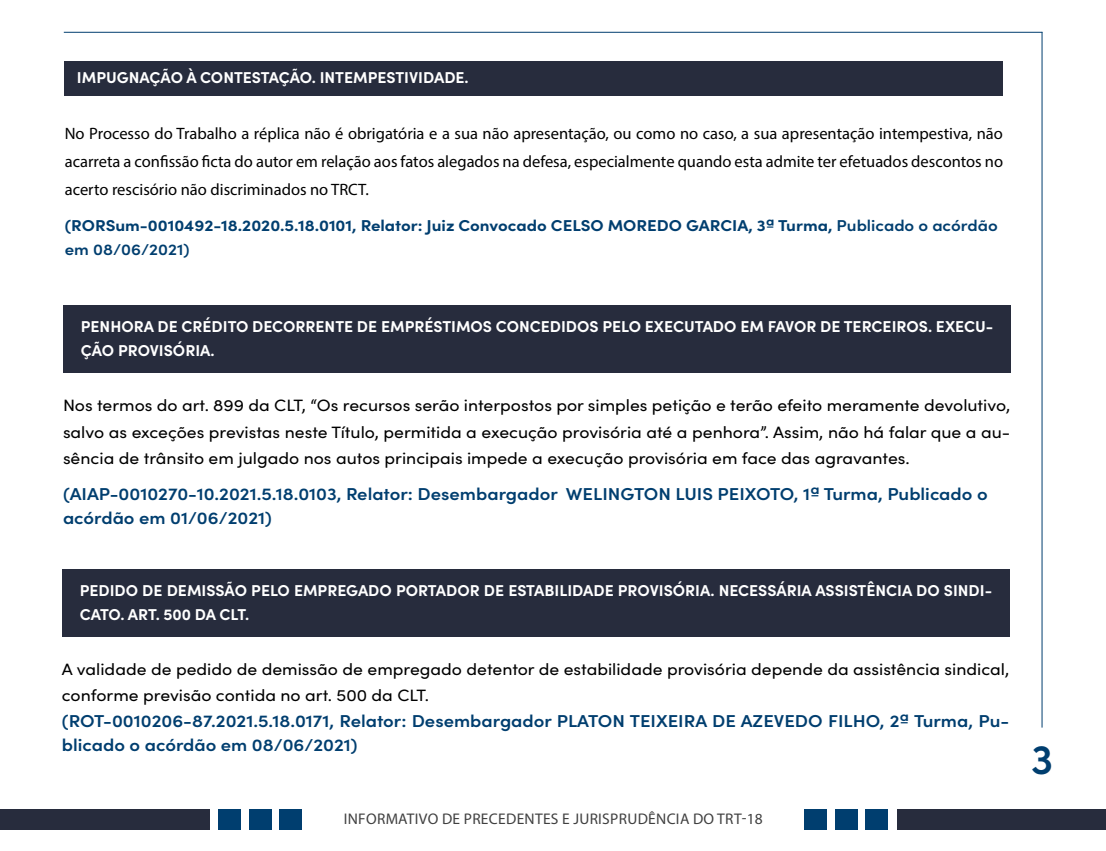
<style>
.page{position:relative;width:1106px;height:851px;background:#fff}
.page>*{position:absolute;margin:0;border:0;box-sizing:border-box;transform-origin:0 0}
.t1{font:600 42px "Sofia Pro";color:#003e6f}
.t2{font:600 17.25px/24px "Sofia Pro";color:#003e6f;scale:1.07 1}
.t3{font:16.5px/27.8px "Myriad Pro";color:#000;text-align:justify}
.t4{font:16.35px/26.2px "Sofia Pro";color:#000;text-align:justify;scale:1.07 1}
.t5{font:700 15.75px/24px "Sofia Pro";color:#fff}
.t6{font:700 15.75px/24px "Sofia Pro";color:#003e6f;scale:1.07 1}
.t7{font:15.45px "Myriad Pro";letter-spacing:.02em;color:#404040}
.s1{font-weight:600}
</style>
<div class="page">
<div style="left:219px;top:809px;width:22px;height:21px;background:#003e6f"></div>
<div style="left:249px;top:809px;width:22px;height:21px;background:#003e6f"></div>
<div style="left:280px;top:809px;width:22px;height:21px;background:#003e6f"></div>
<div style="left:896px;top:809px;width:210px;height:21px;background:#272c3d"></div>
<div style="left:865px;top:809px;width:22px;height:21px;background:#003e6f"></div>
<div style="left:835px;top:809px;width:22px;height:21px;background:#003e6f"></div>
<div style="left:804px;top:809px;width:22px;height:21px;background:#003e6f"></div>
<div style="left:0;top:809px;width:210px;height:21px;background:#272c3d"></div>
<hr style="left:64px;top:32px;width:978px;height:1px;background:#003e6f">
<hr style="left:1041px;top:32px;width:1px;height:695px;background:#003e6f">
<div style="left:63px;top:305px;width:947px;height:68px;background:#272c3d"></div>
<div style="left:62px;top:569px;width:947px;height:67px;background:#272c3d"></div>
<div style="left:65px;top:62px;width:938px;height:34px;background:#272c3d"></div>
<p class="t5" style="left:77px;top:64px;width:393px">IMPUGNAÇÃO À CONTESTAÇÃO. INTEMPESTIVIDADE.</p>
<p class="t5" style="left:65px;top:71px;width:393px">IMPUGNAÇÃO À CONTESTAÇÃO. INTEMPESTIVIDADE.</p>
<p class="t3" style="left:65px;top:119px;width:939px">No Processo do Trabalho a réplica não é obrigatória e a sua não apresentação, ou como no caso, a sua apresentação intempestiva, não acarreta a confissão ficta do autor em relação aos fatos alegados na defesa, especialmente quando esta admite ter efetuados descontos no acerto rescisório não discriminados no TRCT.</p>
<p class="t6" style="left:65px;top:212px;width:873px">(RORSum-0010492-18.2020.5.18.0101, Relator: Juiz Convocado CELSO MOREDO GARCIA, 3ª Turma, <span class="s1">Publicado o acórdão em 08/06/2021)</span></p>
<p class="t5" style="left:81px;top:313px;width:914px">PENHORA DE CRÉDITO DECORRENTE DE EMPRÉSTIMOS CONCEDIDOS PELO EXECUTADO EM FAVOR DE TERCEIROS. EXECU-<br>ÇÃO PROVISÓRIA.</p>
<p class="t4" style="left:63px;top:391px;width:886px">Nos termos do art. 899 da CLT, “Os recursos serão interpostos por simples petição e terão efeito meramente devolutivo, salvo as exceções previstas neste Título, permitida a execução provisória até a penhora”. Assim, não há falar que a au&shy;sência de trânsito em julgado nos autos principais impede a execução provisória em face das agravantes.</p>
<p class="t2" style="left:63px;top:480px;width:865px">(AIAP-0010270-10.2021.5.18.0103, Relator: Desembargador WELINGTON LUIS PEIXOTO, 1ª Turma, Publicado o acórdão em 01/06/2021)</p>
<p class="t5" style="left:80px;top:576px;width:913px">PEDIDO DE DEMISSÃO PELO EMPREGADO PORTADOR DE ESTABILIDADE PROVISÓRIA. NECESSÁRIA ASSISTÊNCIA DO SINDI-<br>CATO. ART. 500 DA CLT.</p>
<p class="t4" style="left:62px;top:655px;width:886px">A validade de pedido de demissão de empregado detentor de estabilidade provisória depende da assistência sindical, conforme previsão contida no art. 500 da CLT.</p>
<p class="t2" style="left:62px;top:707px;width:886px">(ROT-0010206-87.2021.5.18.0171, Relator: Desembargador PLATON TEIXEIRA DE AZEVEDO FILHO, 2ª Turma, Pu&shy;blicado o acórdão em 08/06/2021)</p>
<p class="t7" style="left:344px;top:809px;width:420px">INFORMATIVO DE PRECEDENTES E JURISPRUDÊNCIA DO TRT-18</p>
<h1 class="t1" style="left:1031px;top:727px;width:24px">3</h1>
</div>
